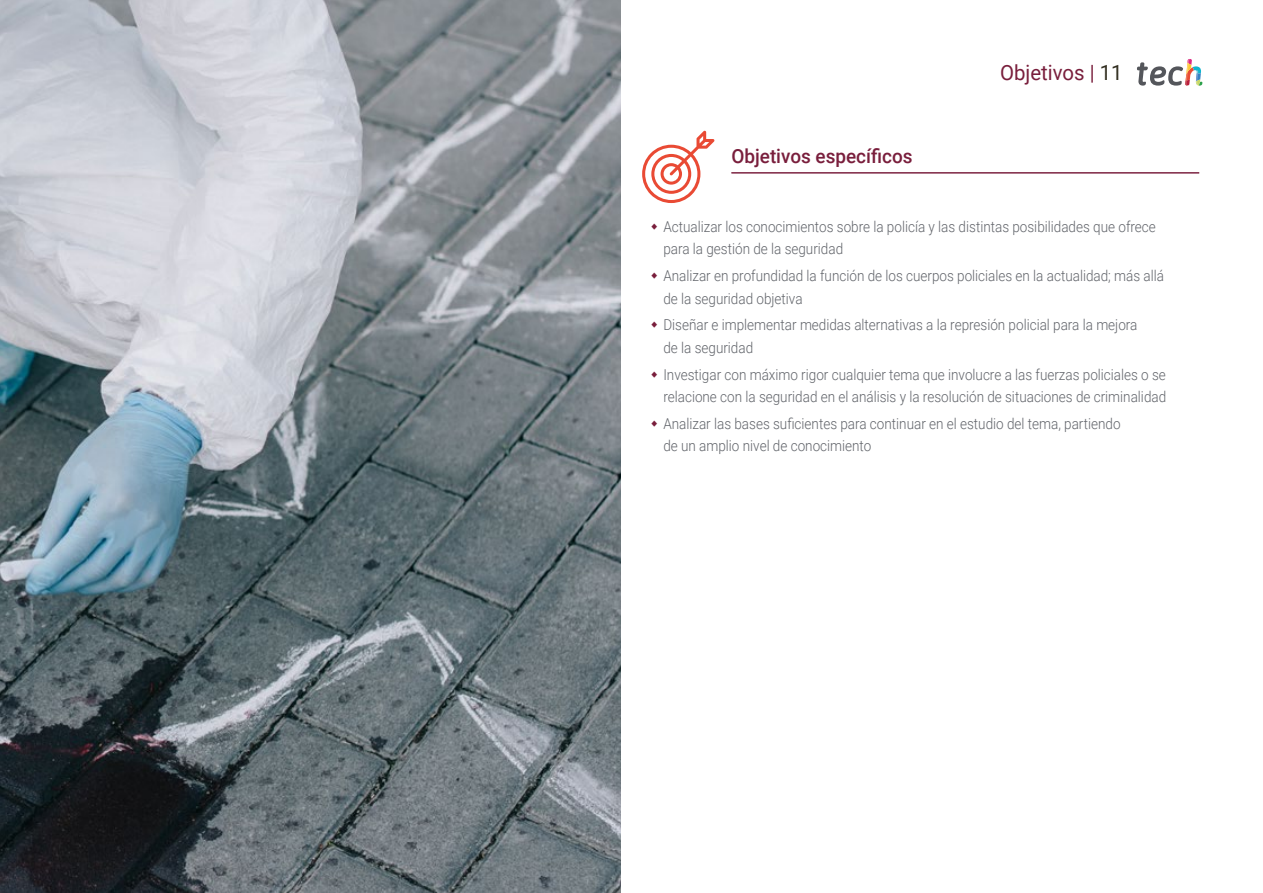
<style>
.page{position:relative;width:1263px;height:893px;background:#fff}
.page>*{position:absolute;margin:0;border:0;box-sizing:border-box;transform-origin:0 0}
.t1{font:21px "Roboto";color:#791e3c}
.t2{font:500 19.5px "Roboto";color:#791e3c}
.t3{font:300 15px/22.5px "Roboto";color:#61646a;scale:.9 1}
.s1{color:#312e20}
</style>
<div class="page">
<svg style="left:1137px;top:59px;width:65px;height:27px"></svg>
<img style="left:0;top:0;width:621px;height:893px">
<svg style="left:642px;top:131px;width:72px;height:72px"></svg>
<hr style="left:731px;top:172px;width:468px;height:1px;background:#791e3c">
<h2 class="t2" style="left:731px;top:142px;width:183px">Objetivos específicos</h2>
<h1 class="t1" style="left:1000px;top:57px;width:124px">Objetivos | <span class="s1">11</span></h1>
<p class="t3" style="left:663px;top:215px;width:549px">Actualizar los conocimientos sobre la policía y las distintas posibilidades que ofrece para la gestión de la seguridad</p>
<p class="t3" style="left:663px;top:264px;width:558px">Analizar en profundidad la función de los cuerpos policiales en la actualidad; más allá de la seguridad objetiva</p>
<p class="t3" style="left:663px;top:313px;width:528px">Diseñar e implementar medidas alternativas a la represión policial para la mejora de la seguridad</p>
<p class="t3" style="left:663px;top:362px;width:560px">Investigar con máximo rigor cualquier tema que involucre a las fuerzas policiales o se relacione con la seguridad en el análisis y la resolución de situaciones de criminalidad</p>
<p class="t3" style="left:663px;top:412px;width:509px">Analizar las bases suficientes para continuar en el estudio del tema, partiendo de un amplio nivel de conocimiento</p>
</div>
